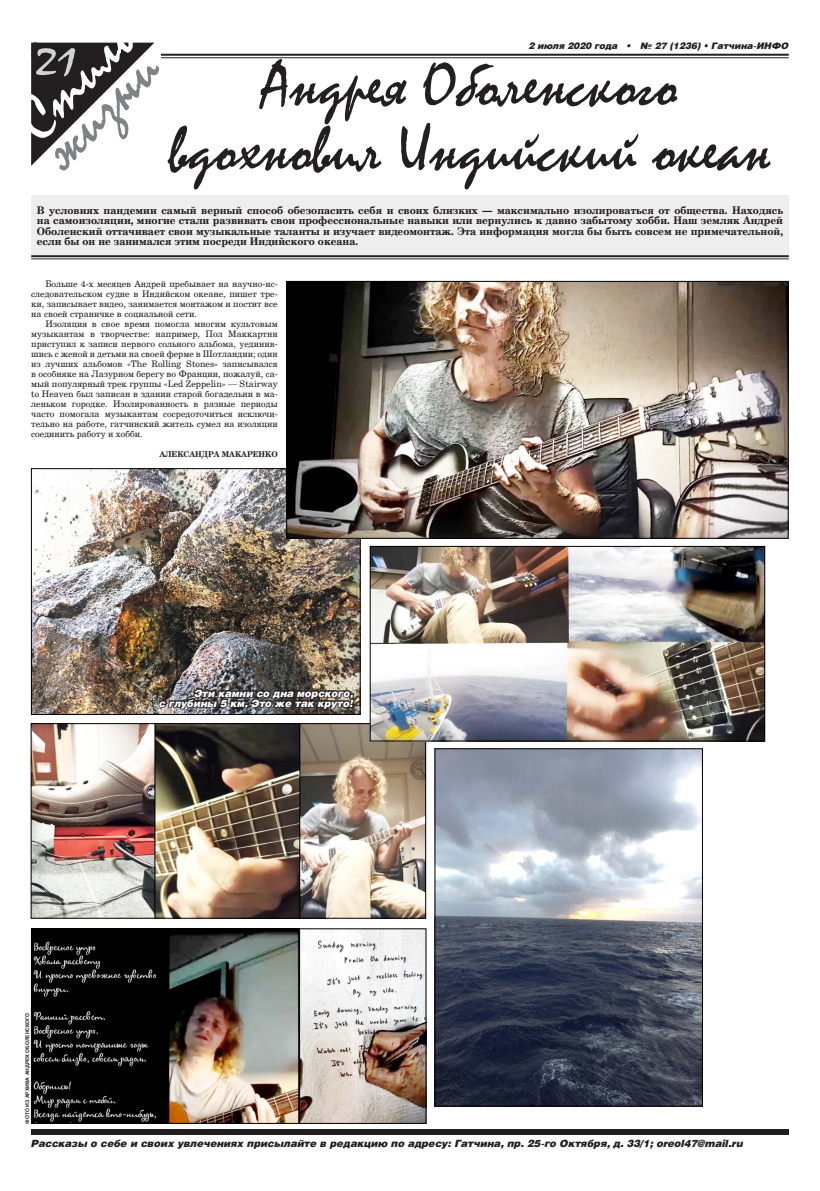
<style>
.page{position:relative;width:820px;height:1191px;background:#fff}
.page>*{position:absolute;margin:0;border:0;box-sizing:border-box;transform-origin:0 0}
.t1{font:65px/65px "Mistral";color:#231f20;text-align:center}
.t2{font:39.9px "Mistral";color:#d1d2d4;scale:1.31 1}
.t3{font:700 12px "Helios";color:#231f20}
.t4{font:700 10.5px/10.5px "Handbook New 95";color:#231f20;text-align:justify}
.t5{font:italic 900 10px "Helios";color:#231f20}
.t6{font:italic 900 10px/10px "Helios";color:#fff;text-align:right}
.t7{font:9px/10px "Handbook New";color:#231f20;text-align:justify}
.t8{font:italic 900 9px "Helios";color:#231f20}
.t9{font:700 8px "Handbook New 95";color:#231f20}
.t10{font:700 5px "Helios";color:#231f20}
</style>
<div class="page">
<hr style="left:31px;top:54px;width:757px;height:2px;background:#231f20">
<hr style="left:31px;top:57px;width:757px;height:1px;background:#231f20">
<div style="left:31px;top:1129px;width:757px;height:6px;background:#231f20"></div>
<div style="left:47px;top:42px;width:114px;height:34px;background:#fff"></div>
<svg style="left:31px;top:43px;width:128px;height:128px"></svg>
<img style="left:33px;top:725px;width:391px;height:191px">
<div style="left:31px;top:723px;width:395px;height:195px;border:1px solid #000"></div>
<img style="left:33px;top:930px;width:391px;height:191px">
<div style="left:31px;top:928px;width:395px;height:195px;border:1px solid #000"></div>
<img style="left:436px;top:750px;width:264px;height:354px">
<div style="left:434px;top:748px;width:268px;height:358px;border:1px solid #000"></div>
<img style="left:33px;top:470px;width:325px;height:242px">
<div style="left:31px;top:196px;width:757px;height:59px;background:#eeeeef"></div>
<hr style="left:31px;top:255px;width:757px;height:2px;background:#231f20">
<hr style="left:31px;top:258px;width:757px;height:1px;background:#231f20">
<img style="left:372px;top:548px;width:390px;height:191px">
<div style="left:370px;top:546px;width:394px;height:195px;border:1px solid #000"></div>
<img style="left:157px;top:639px;width:199px;height:86px">
<img style="left:288px;top:283px;width:498px;height:254px">
<div style="left:286px;top:281px;width:502px;height:258px;border:1px solid #000"></div>
<h2 class="t2" style="left:36px;top:36px;width:35px">21</h2>
<h3 class="t3" style="left:774px;top:40px;width:15px">21</h3>
<p class="t8" style="left:528px;top:41px;width:261px">2 июля 2020 года • № 27 (1236) • Гатчина-ИНФО</p>
<h1 class="t1" style="left:168px;top:53px;width:603px">Андрея Оболенского вдохновил Индийский океан</h1>
<p class="t4" style="left:37px;top:205px;width:747px">В условиях пандемии самый верный способ обезопасить себя и своих близких — максимально изолироваться от общества. Находясь на самоизоляции, многие стали развивать свои профессиональные навыки или вернулись к давно забытому хобби. Наш земляк Андрей Оболенский оттачивает свои музыкальные таланты и изучает видеомонтаж. Эта информация могла бы быть совсем не примечательной, если бы он не занимался этим посреди Индийского океана.</p>
<p class="t7" style="left:31px;top:279px;width:248px;text-indent:14px">Больше 4-х месяцев Андрей пребывает на научно-ис&shy;следовательском судне в Индийском океане, пишет тре&shy;ки, записывает видео, занимается монтажом и постит все на своей страничке в социальной сети.</p>
<p class="t7" style="left:31px;top:319px;width:248px;text-indent:14px">Изоляция в свое время помогла многим культовым музыкантам в творчестве: например, Пол Маккартни приступил к записи первого сольного альбома, уединив&shy;шись с женой и детьми на своей ферме в Шотландии; один из лучших альбомов «The Rolling Stones» записывался в особняке на Лазурном берегу во Франции, пожалуй, са&shy;мый популярный трек группы «Led Zeppelin» — Stairway to Heaven был записан в здании старой богадельни в ма&shy;леньком городке. Изолированность в разные периоды часто помогала музыкантам сосредоточиться исключи&shy;тельно на работе, гатчинский житель сумел на изоляции соединить работу и хобби.</p>
<p class="t9" style="left:159px;top:450px;width:120px">АЛЕКСАНДРА МАКАРЕНКО</p>
<p class="t10" style="left:24px;top:1123px;width:113px;rotate:-90deg">ФОТО ИЗ АРХИВА АНДРЕЯ ОБОЛЕНСКОГО</p>
<p class="t6" style="left:159px;top:687px;width:195px">Эти камни со дна морского,<br>с глубины 5 км. Это же так круто!</p>
<p class="t5" style="left:31px;top:1137px;width:713px">Рассказы о себе и своих увлечениях присылайте в редакцию по адресу: Гатчина, пр. 25-го Октября, д. 33/1; oreol47@mail.ru</p>
</div>
